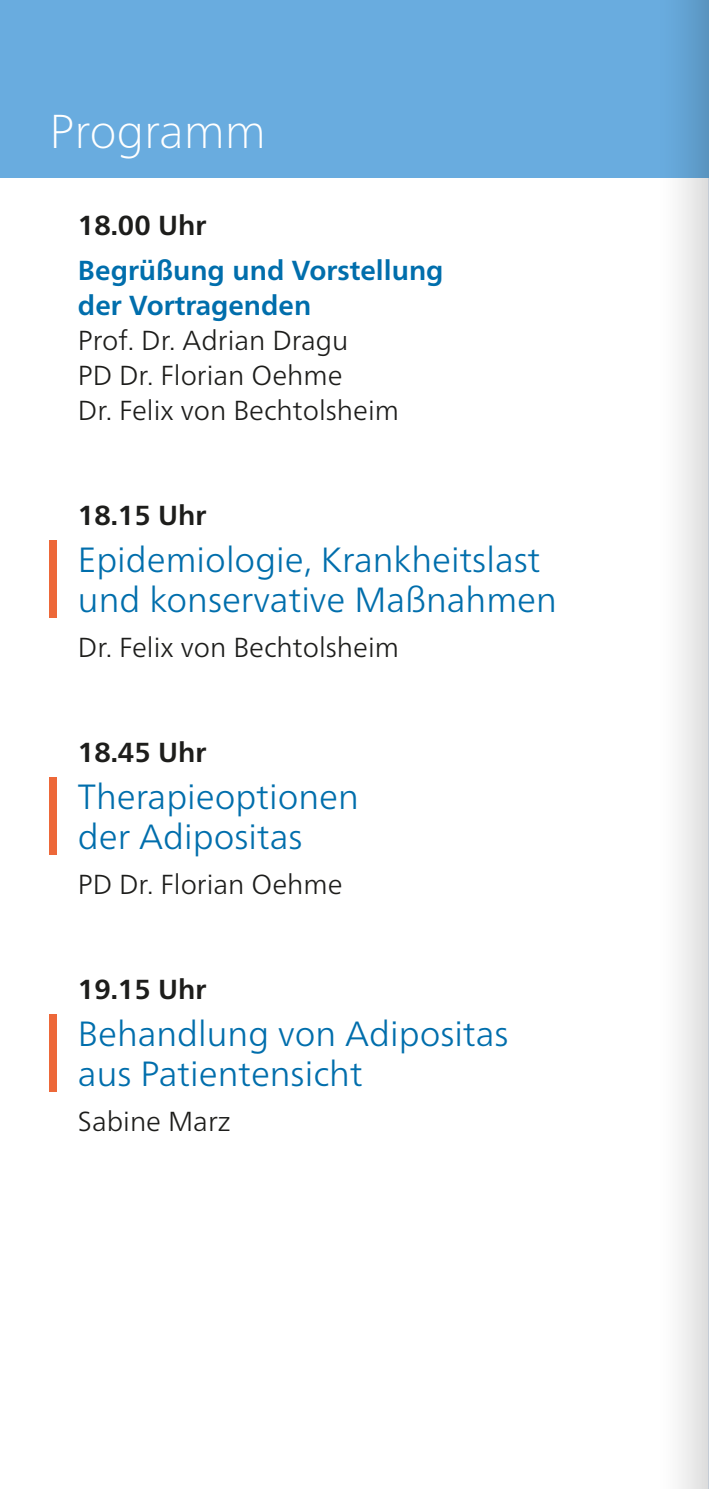
<style>
.page{position:relative;width:709px;height:1489px;background:#fff}
.page>*{position:absolute;margin:0;border:0;box-sizing:border-box;transform-origin:0 0}
.t1{font:100 47.5px "Frutiger Neue LT Pro";color:#fff}
.t2{font:300 35px/40px "Frutiger Neue LT Pro";color:#006eac}
.t3{font:300 27.5px/35px "Frutiger Neue LT Pro";color:#1d1d1b}
.t4{font:700 27.5px/35px "Frutiger Neue LT Pro";color:#006eac}
.t5{font:700 27.5px "Frutiger Neue LT Pro";color:#1d1d1b}
</style>
<div class="page">
<div style="left:0;top:0;width:709px;height:177px;background:#69acdf"></div>
<div style="left:50px;top:540px;width:7px;height:78px;background:#ed6839"></div>
<div style="left:50px;top:777px;width:7px;height:78px;background:#ed6839"></div>
<div style="left:50px;top:1013px;width:7px;height:78px;background:#ed6839"></div>
<svg style="left:659px;top:0;width:50px;height:1488px"></svg>
<h1 class="t1" style="left:50px;top:102px;width:218px">Programm</h1>
<p class="t5" style="left:78px;top:209px;width:130px">18.00 Uhr</p>
<p class="t4" style="left:78px;top:252px;width:367px">Begrüßung und Vorstellung der Vortragenden</p>
<p class="t3" style="left:78px;top:322px;width:322px">Prof. Dr. Adrian Dragu<br>PD Dr. Florian Oehme<br>Dr. Felix von Bechtolsheim</p>
<p class="t5" style="left:78px;top:499px;width:130px">18.15 Uhr</p>
<p class="t2" style="left:78px;top:539px;width:480px">Epidemiologie, Krankheitslast und konservative Maßnahmen</p>
<p class="t3" style="left:78px;top:629px;width:322px">Dr. Felix von Bechtolsheim</p>
<p class="t5" style="left:78px;top:736px;width:130px">18.45 Uhr</p>
<p class="t2" style="left:78px;top:776px;width:282px">Therapieoptionen der Adipositas</p>
<p class="t3" style="left:78px;top:866px;width:266px">PD Dr. Florian Oehme</p>
<p class="t5" style="left:78px;top:973px;width:130px">19.15 Uhr</p>
<p class="t2" style="left:78px;top:1013px;width:432px">Behandlung von Adipositas aus Patientensicht</p>
<p class="t3" style="left:78px;top:1103px;width:154px">Sabine Marz</p>
</div>
